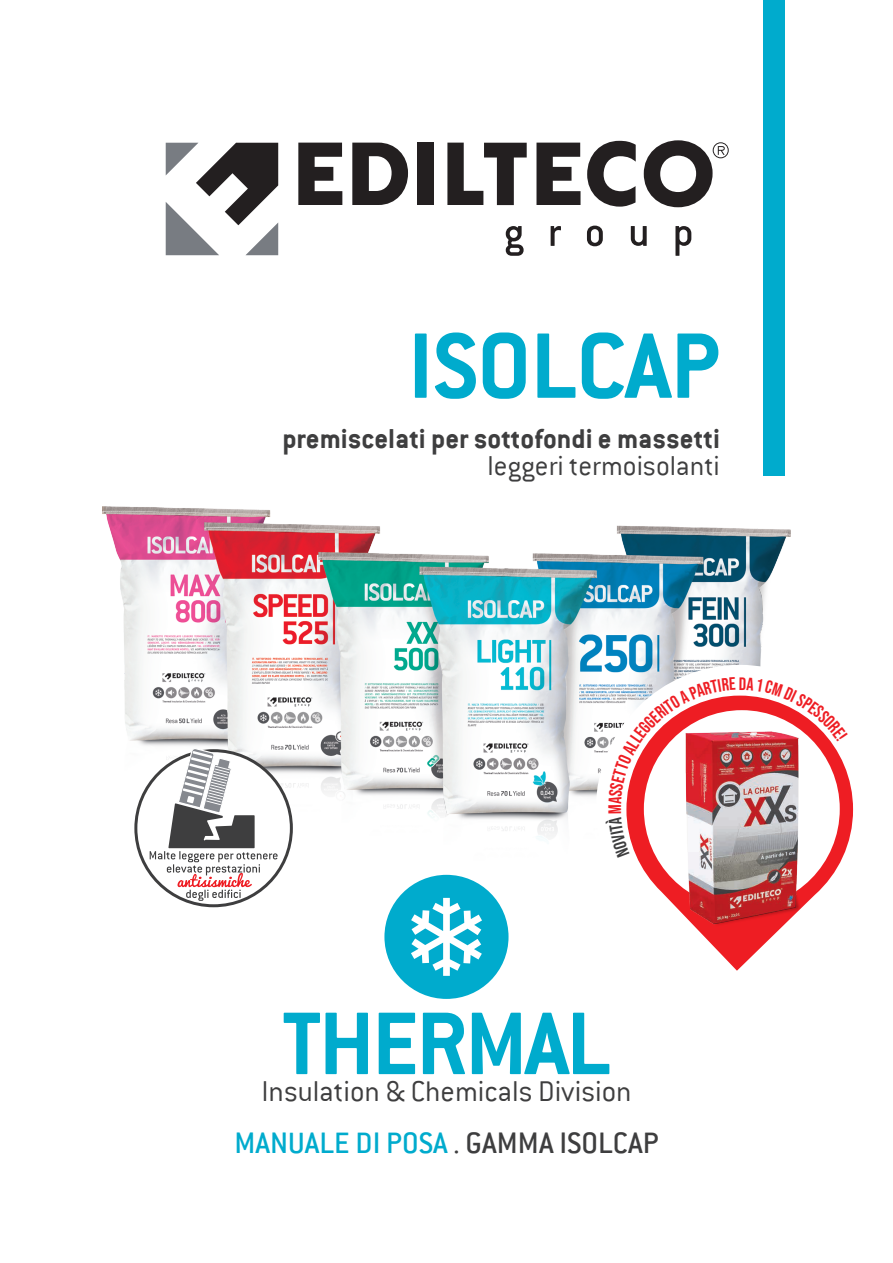
<style>
.page{position:relative;width:893px;height:1263px;background:#fff}
.page>*{position:absolute;margin:0;border:0;box-sizing:border-box;transform-origin:0 0}
.t1{font:700 102px "Conduit ITC";letter-spacing:-.005em;color:#00abcd}
.t2{font:700 97.5px "Conduit ITC";letter-spacing:-.025em;color:#00abcd}
.t3{font:500 32.55px "Conduit ITC";color:#00abcd}
.t4{font:300 31.5px "Conduit ITC";color:#3e3e3f}
.t5{font:700 30px "Conduit ITC";color:#3e3e3f}
.t6{font:300 30px "Conduit ITC";color:#3e3e3f}
.s1{font-weight:300;color:#3e3e3f}
.s2{color:#3e3e3f}
</style>
<div class="page">
<img style="left:102px;top:506px;width:689px;height:355px">
<svg style="left:166px;top:143px;width:112px;height:112px"></svg>
<svg style="left:298px;top:143px;width:44px;height:62px"></svg>
<svg style="left:352px;top:143px;width:56px;height:62px"></svg>
<div style="left:417px;top:143px;width:17px;height:62px;background:#231f20"></div>
<svg style="left:447px;top:143px;width:80px;height:62px"></svg>
<svg style="left:536px;top:143px;width:44px;height:62px"></svg>
<svg style="left:587px;top:141px;width:49px;height:66px"></svg>
<svg style="left:506px;top:226px;width:185px;height:30px"></svg>
<svg style="left:644px;top:140px;width:85px;height:67px"></svg>
<div style="left:384px;top:875px;width:124px;height:124px;background:#00abcd;border-radius:50%"></div>
<svg style="left:411px;top:898px;width:71px;height:78px"></svg>
<div style="left:763px;top:0;width:21px;height:475px;background:#00abcd"></div>
<svg style="left:136px;top:751px;width:155px;height:155px"></svg>
<svg style="left:150px;top:748px;width:128px;height:153px"></svg>
<div style="left:596px;top:665px;width:288px;height:287px;background:#fff;border-radius:50%"></div>
<svg style="left:637px;top:776px;width:216px;height:195px"></svg>
<img style="left:684px;top:858px;width:123px;height:82px">
<svg style="left:605px;top:677px;width:243px;height:181px"></svg>
<h1 class="t1" style="left:408px;top:306px;width:313px">ISOLCAP</h1>
<p class="t5" style="left:282px;top:421px;width:439px">premiscelati per sottofondi e massetti</p>
<p class="t6" style="left:487px;top:449px;width:234px">leggeri termoisolanti</p>
<h2 class="t2" style="left:282px;top:987px;width:330px">THERMAL</h2>
<p class="t4" style="left:261px;top:1074px;width:372px">Insulation &amp; Chemicals Division</p>
<p class="t3" style="left:234px;top:1124px;width:426px">MANUALE DI POSA <span class="s1">.</span> <span class="s2">GAMMA ISOLCAP</span></p>
</div>
